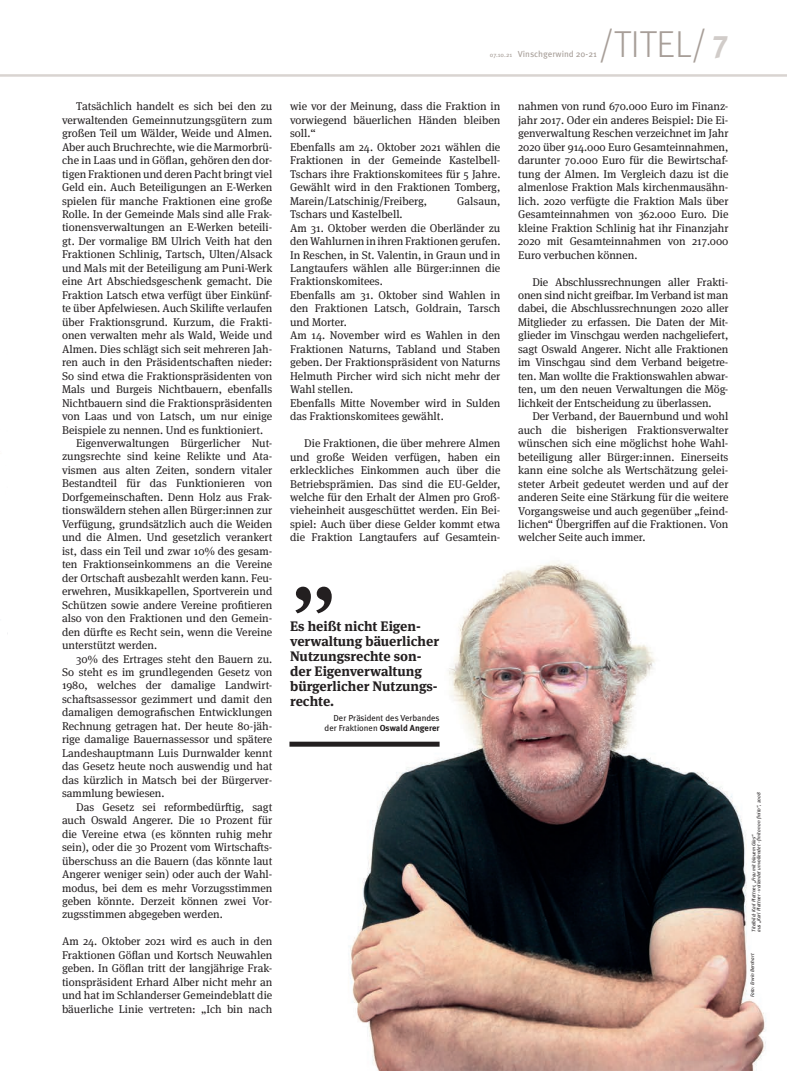
<style>
.page{position:relative;width:787px;height:1074px;background:#fff}
.page>*{position:absolute;margin:0;border:0;box-sizing:border-box;transform-origin:0 0}
.t1{font:100px "Meta Serif Pro";color:#231f20}
.t2{font:300 37.5px "Meta";color:#a79e98}
.t3{font:700 13.75px/15px "Meta Serif Pro";color:#231f20}
.t4{font:11.25px/13.5px "Meta Serif Pro";color:#231f20;text-align:justify}
.t5{font:8.75px/10px "Meta Plus";color:#231f20;text-align:right}
.t6{font:8.75px "Meta Pro";color:#a79e98}
.t7{font:italic 5px/5px "Meta Plus";color:#231f20}
.s1{font-family:"Meta Pro";font-weight:700;font-size:31.25px;color:#d1ccc9}
.s2{font-size:6.25px}
.s3{font-weight:700}
</style>
<div class="page">
<img style="left:289px;top:560px;width:477px;height:510px">
<hr style="left:0;top:74px;width:787px;height:3px;background:#d9d4d1">
<div style="left:289px;top:741px;width:150px;height:5px;background:#231f20"></div>
<p class="t4" style="left:76px;top:99px;width:198px">Tatsächlich handelt es sich bei den zu</p>
<p class="t4" style="left:62px;top:112px;width:212px">verwaltenden Gemeinnutzungsgütern zum</p>
<p class="t4" style="left:62px;top:126px;width:212px">großen Teil um Wälder, Weide und Almen.</p>
<p class="t4" style="left:62px;top:139px;width:212px">Aber auch Bruchrechte, wie die Marmorbrü-</p>
<p class="t4" style="left:62px;top:153px;width:212px">che in Laas und in Göflan, gehören den dor-</p>
<p class="t4" style="left:62px;top:166px;width:212px">tigen Fraktionen und deren Pacht bringt viel</p>
<p class="t4" style="left:62px;top:180px;width:212px">Geld ein. Auch Beteiligungen an E-Werken</p>
<p class="t4" style="left:62px;top:193px;width:212px">spielen für manche Fraktionen eine große</p>
<p class="t4" style="left:62px;top:207px;width:212px">Rolle. In der Gemeinde Mals sind alle Frak-</p>
<p class="t4" style="left:62px;top:220px;width:212px">tionensverwaltungen an E-Werken beteili-</p>
<p class="t4" style="left:62px;top:234px;width:212px">gt. Der vormalige BM Ulrich Veith hat den</p>
<p class="t4" style="left:62px;top:247px;width:212px">Fraktionen Schlinig, Tartsch, Ulten/Alsack</p>
<p class="t4" style="left:62px;top:261px;width:212px">und Mals mit der Beteiligung am Puni-Werk</p>
<p class="t4" style="left:62px;top:274px;width:212px">eine Art Abschiedsgeschenk gemacht. Die</p>
<p class="t4" style="left:62px;top:287px;width:212px">Fraktion Latsch etwa verfügt über Einkünf-</p>
<p class="t4" style="left:62px;top:301px;width:212px">te über Apfelwiesen. Auch Skilifte verlaufen</p>
<p class="t4" style="left:62px;top:314px;width:212px">über Fraktionsgrund. Kurzum, die Frakti-</p>
<p class="t4" style="left:62px;top:328px;width:212px">onen verwalten mehr als Wald, Weide und</p>
<p class="t4" style="left:62px;top:341px;width:212px">Almen. Dies schlägt sich seit mehreren Jah-</p>
<p class="t4" style="left:62px;top:355px;width:212px">ren auch in den Präsidentschaften nieder:</p>
<p class="t4" style="left:62px;top:368px;width:212px">So sind etwa die Fraktionspräsidenten von</p>
<p class="t4" style="left:62px;top:382px;width:212px">Mals und Burgeis Nichtbauern, ebenfalls</p>
<p class="t4" style="left:62px;top:395px;width:212px">Nichtbauern sind die Fraktionspräsidenten</p>
<p class="t4" style="left:62px;top:409px;width:212px">von Laas und von Latsch, um nur einige</p>
<p class="t4" style="left:62px;top:422px;width:203px">Beispiele zu nennen. Und es funktioniert.</p>
<p class="t4" style="left:76px;top:436px;width:198px">Eigenverwaltungen Bürgerlicher Nut-</p>
<p class="t4" style="left:62px;top:449px;width:212px">zungsrechte sind keine Relikte und Ata-</p>
<p class="t4" style="left:62px;top:463px;width:212px">vismen aus alten Zeiten, sondern vitaler</p>
<p class="t4" style="left:62px;top:476px;width:212px">Bestandteil für das Funktionieren von</p>
<p class="t4" style="left:62px;top:489px;width:212px">Dorfgemeinschaften. Denn Holz aus Frak-</p>
<p class="t4" style="left:62px;top:503px;width:212px">tionswäldern stehen allen Bürger:innen zur</p>
<p class="t4" style="left:62px;top:516px;width:212px">Verfügung, grundsätzlich auch die Weiden</p>
<p class="t4" style="left:62px;top:530px;width:212px">und die Almen. Und gesetzlich verankert</p>
<p class="t4" style="left:62px;top:543px;width:212px">ist, dass ein Teil und zwar 10% des gesam-</p>
<p class="t4" style="left:62px;top:557px;width:212px">ten Fraktionseinkommens an die Vereine</p>
<p class="t4" style="left:62px;top:570px;width:212px">der Ortschaft ausbezahlt werden kann. Feu-</p>
<p class="t4" style="left:62px;top:584px;width:212px">erwehren, Musikkapellen, Sportverein und</p>
<p class="t4" style="left:62px;top:597px;width:212px">Schützen sowie andere Vereine profitieren</p>
<p class="t4" style="left:62px;top:611px;width:212px">also von den Fraktionen und den Gemein-</p>
<p class="t4" style="left:62px;top:624px;width:212px">den dürfte es Recht sein, wenn die Vereine</p>
<p class="t4" style="left:62px;top:638px;width:97px">unterstützt werden.</p>
<p class="t4" style="left:76px;top:651px;width:198px">30% des Ertrages steht den Bauern zu.</p>
<p class="t4" style="left:62px;top:665px;width:212px">So steht es im grundlegenden Gesetz von</p>
<p class="t4" style="left:62px;top:678px;width:212px">1980, welches der damalige Landwirt-</p>
<p class="t4" style="left:62px;top:691px;width:212px">schaftsassessor gezimmert und damit den</p>
<p class="t4" style="left:62px;top:705px;width:212px">damaligen demografischen Entwicklungen</p>
<p class="t4" style="left:62px;top:718px;width:212px">Rechnung getragen hat. Der heute 80-jäh-</p>
<p class="t4" style="left:62px;top:732px;width:212px">rige damalige Bauernassessor und spätere</p>
<p class="t4" style="left:62px;top:745px;width:212px">Landeshauptmann Luis Durnwalder kennt</p>
<p class="t4" style="left:62px;top:759px;width:212px">das Gesetz heute noch auswendig und hat</p>
<p class="t4" style="left:62px;top:772px;width:212px">das kürzlich in Matsch bei der Bürgerver-</p>
<p class="t4" style="left:62px;top:786px;width:104px">sammlung bewiesen.</p>
<p class="t4" style="left:76px;top:799px;width:198px">Das Gesetz sei reformbedürftig, sagt</p>
<p class="t4" style="left:62px;top:813px;width:212px">auch Oswald Angerer. Die 10 Prozent für</p>
<p class="t4" style="left:62px;top:826px;width:212px">die Vereine etwa (es könnten ruhig mehr</p>
<p class="t4" style="left:62px;top:840px;width:212px">sein), oder die 30 Prozent vom Wirtschafts-</p>
<p class="t4" style="left:62px;top:853px;width:212px">überschuss an die Bauern (das könnte laut</p>
<p class="t4" style="left:62px;top:867px;width:212px">Angerer weniger sein) oder auch der Wahl-</p>
<p class="t4" style="left:62px;top:880px;width:212px">modus, bei dem es mehr Vorzugsstimmen</p>
<p class="t4" style="left:62px;top:893px;width:212px">geben könnte. Derzeit können zwei Vor-</p>
<p class="t4" style="left:62px;top:907px;width:162px">zugsstimmen abgegeben werden.</p>
<p class="t4" style="left:62px;top:934px;width:212px">Am 24. Oktober 2021 wird es auch in den Fraktionen Göflan und Kortsch Neuwahlen geben. In Göflan tritt der langjährige Frak&shy;tionspräsident Erhard Alber nicht mehr an und hat im Schlanderser Gemeindeblatt die bäuerliche Linie vertreten: „Ich bin nach</p>
<h2 class="t2" style="left:599px;top:23px;width:131px">/TITEL/ <span class="s1">7</span></h2>
<p class="t6" style="left:490px;top:48px;width:108px"><span class="s2">07.10.21</span> Vinschgerwind 20-21</p>
<p class="t4" style="left:290px;top:99px;width:212px;text-align:left">wie vor der Meinung, dass die Fraktion in vorwiegend bäuerlichen Händen bleiben soll.“<br>Ebenfalls am 24. Oktober 2021 wählen die Fraktionen in der Gemeinde Kastelbell-Tschars ihre Fraktionskomitees für 5 Jahre.<br>Gewählt wird in den Fraktionen Tomberg, Marein/Latschinig/Freiberg,</p>
<p class="t4" style="left:457px;top:193px;width:45px">Galsaun,</p>
<p class="t4" style="left:290px;top:207px;width:212px;text-align:left">Tschars und Kastelbell.<br>Am 31. Oktober werden die Oberländer zu den Wahlurnen in ihren Fraktionen gerufen.<br>In Reschen, in St. Valentin, in Graun und in Langtaufers wählen alle Bürger:innen die Fraktionskomitees.<br>Ebenfalls am 31. Oktober sind Wahlen in den Fraktionen Latsch, Goldrain, Tarsch und Morter.<br>Am 14. November wird es Wahlen in den Fraktionen Naturns, Tabland und Staben geben. Der Fraktionspräsident von Naturns Helmuth Pircher wird sich nicht mehr der Wahl stellen.<br>Ebenfalls Mitte November wird in Sulden das Fraktionskomitees gewählt.</p>
<p class="t4" style="left:290px;top:436px;width:212px;text-indent:14px">Die Fraktionen, die über mehrere Almen und große Weiden verfügen, haben ein erkleckliches Einkommen auch über die Betriebsprämien. Das sind die EU-Gelder, welche für den Erhalt der Almen pro Groß&shy;vieheinheit ausgeschüttet werden. Ein Bei&shy;spiel: Auch über diese Gelder kommt etwa die Fraktion Langtaufers auf Gesamtein-</p>
<h1 class="t1" style="left:290px;top:493px;width:49px">„</h1>
<p class="t3" style="left:290px;top:618px;width:150px">Es heißt nicht Eigen&shy;verwaltung bäuerlicher<br>Nutzungsrechte son&shy;der Eigenverwaltung bürgerlicher Nutzungs&shy;rechte.</p>
<p class="t5" style="left:324px;top:713px;width:116px">Der Präsident des Verbandes der Fraktionen <span class="s3">Oswald Angerer</span></p>
<p class="t4" style="left:518px;top:99px;width:212px">nahmen von rund 670.000 Euro im Finanz&shy;jahr 2017. Oder ein anderes Beispiel: Die Ei&shy;genverwaltung Reschen verzeichnet im Jahr 2020 über 914.000 Euro Gesamteinnahmen, darunter 70.000 Euro für die Bewirtschaf&shy;tung der Almen. Im Vergleich dazu ist die almenlose Fraktion Mals kirchenmausähn&shy;lich. 2020 verfügte die Fraktion Mals über Gesamteinnahmen von 362.000 Euro. Die kleine Fraktion Schlinig hat ihr Finanzjahr 2020 mit Gesamteinnahmen von 217.000<br>Euro verbuchen können.</p>
<p class="t4" style="left:518px;top:274px;width:212px;text-indent:14px">Die Abschlussrechnungen aller Frakti&shy;onen sind nicht greifbar. Im Verband ist man dabei, die Abschlussrechnungen 2020 aller Mitglieder zu erfassen. Die Daten der Mit&shy;glieder im Vinschgau werden nachgeliefert, sagt Oswald Angerer. Nicht alle Fraktionen im Vinschgau sind dem Verband beigetre&shy;ten. Man wollte die Fraktionswahlen abwar&shy;ten, um den neuen Verwaltungen die Mög&shy;lichkeit der Entscheidung zu überlassen.</p>
<p class="t4" style="left:518px;top:409px;width:212px;text-indent:14px">Der Verband, der Bauernbund und wohl auch die bisherigen Fraktionsverwalter wünschen sich eine möglichst hohe Wahl&shy;beteiligung aller Bürger:innen. Einerseits kann eine solche als Wertschätzung gelei&shy;steter Arbeit gedeutet werden und auf der anderen Seite eine Stärkung für die weitere Vorgangsweise und auch gegenüber „feind&shy;lichen“ Übergriffen auf die Fraktionen. Von welcher Seite auch immer.</p>
<p class="t7" style="left:751px;top:932px;width:141px;rotate:-90deg">Titelbild: Karl Plattner, „Frau mit blauem Glas“<br>aus „Karl Plattner - vollendet unvollendet - finito non finito“, 2008</p>
<p class="t7" style="left:750px;top:997px;width:45px;rotate:-90deg">Foto: Erwin Bernhart</p>
</div>
